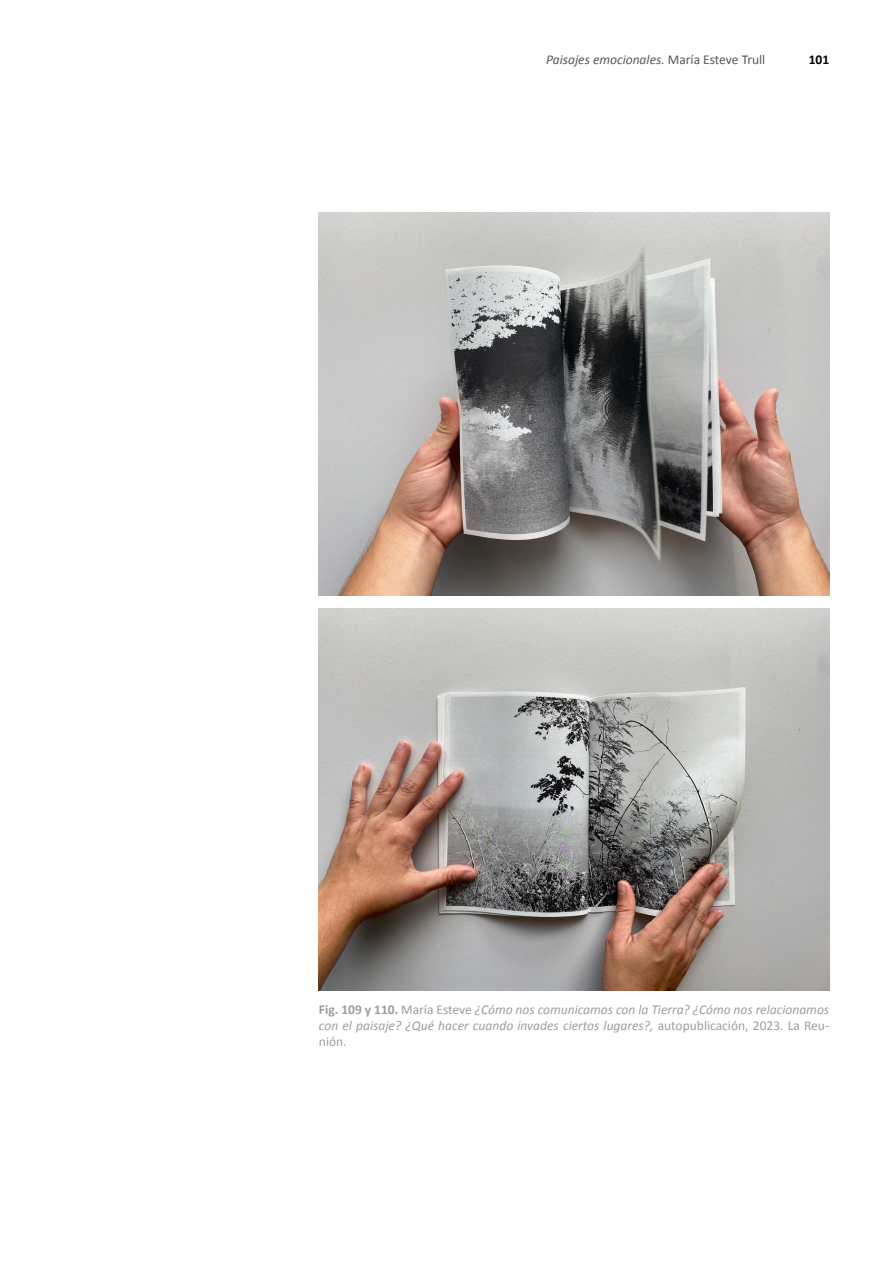
<style>
.page{position:relative;width:893px;height:1263px;background:#fff}
.page>*{position:absolute;margin:0;border:0;box-sizing:border-box;transform-origin:0 0}
.t1{font:italic 13.5px/16.2px "Calibri";color:#9d9d9c;text-align:justify}
.t2{font:italic 13.5px "Calibri";color:#575756}
.t3{font:700 13.5px "Calibri";color:#000}
.s1{font-style:normal}
.s2{font-weight:700;font-style:normal}
</style>
<div class="page">
<img style="left:319px;top:213px;width:510px;height:382px">
<img style="left:319px;top:608px;width:510px;height:383px">
<p class="t2" style="left:546px;top:50px;width:221px">Paisajes emocionales. <span class="s1">María Esteve Trull</span></p>
<p class="t3" style="left:809px;top:51px;width:22px">101</p>
<p class="t1" style="left:319px;top:1001px;width:512px"><span class="s2">Fig. 109 y 110.</span> <span class="s1">María Esteve</span> ¿Cómo nos comunicamos con la Tierra? ¿Cómo nos relacionamos con el paisaje? ¿Qué hacer cuando invades ciertos lugares?, <span class="s1">autopublicación, 2023. La Reu&shy;nión.</span></p>
</div>
